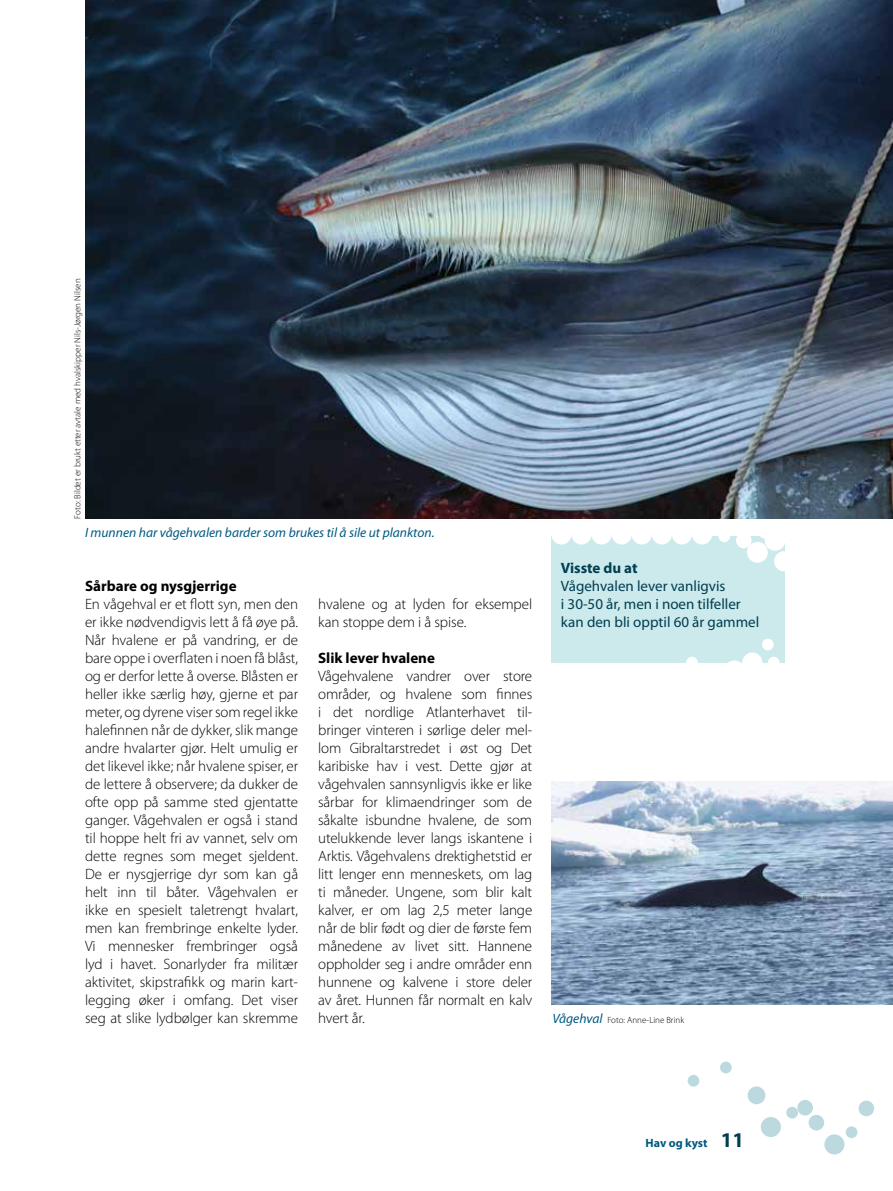
<style>
.page{position:relative;width:893px;height:1191px;background:#fff}
.page>*{position:absolute;margin:0;border:0;box-sizing:border-box;transform-origin:0 0}
.t1{font:700 21px "Myriad Pro";color:#003e52}
.t2{font:300 15px/18px "Myriad Pro";letter-spacing:-.005em;color:#000;text-align:justify}
.t3{font:15px/18px "Myriad Pro";color:#003e52}
.t4{font:700 15px "Myriad Pro";color:#000}
.t5{font:700 15px "Myriad Pro";color:#003e52}
.t6{font:italic 13.5px "Myriad Pro";color:#005980}
.t7{font:700 12px "Myriad Pro";color:#005980}
.t8{font:300 9px "Myriad Pro";color:#000}
.s1{font-weight:400;font-style:italic;font-size:13.5px;color:#005980}
</style>
<div class="page">
<div style="left:824px;top:1134px;width:20px;height:20px;background:#bbd9de;border-radius:50%"></div>
<div style="left:809px;top:1114px;width:15px;height:16px;background:#bbd9de;border-radius:50%"></div>
<svg style="left:858px;top:1100px;width:16px;height:16px"></svg>
<div style="left:797px;top:1100px;width:16px;height:15px;background:#bbd9de;border-radius:50%"></div>
<svg style="left:786px;top:1106px;width:12px;height:12px"></svg>
<div style="left:846px;top:1126px;width:11px;height:12px;background:#bbd9de;border-radius:50%"></div>
<div style="left:761px;top:1117px;width:20px;height:20px;background:#bbd9de;border-radius:50%"></div>
<svg style="left:688px;top:1074px;width:11px;height:12px"></svg>
<svg style="left:720px;top:1061px;width:12px;height:12px"></svg>
<div style="left:748px;top:1086px;width:17px;height:18px;background:#bbd9de;border-radius:50%"></div>
<img style="left:85px;top:0;width:808px;height:518px">
<img style="left:551px;top:781px;width:342px;height:223px">
<div style="left:551px;top:536px;width:233px;height:126px;background:#cceaeb"></div>
<div style="left:747px;top:542px;width:21px;height:21px;background:#fff;border-radius:50%"></div>
<div style="left:765px;top:530px;width:20px;height:21px;background:#fff;border-radius:50%"></div>
<div style="left:736px;top:532px;width:16px;height:16px;background:#fff;border-radius:50%"></div>
<div style="left:718px;top:530px;width:12px;height:12px;background:#fff;border-radius:50%"></div>
<div style="left:759px;top:527px;width:11px;height:11px;background:#fff;border-radius:50%"></div>
<div style="left:768px;top:656px;width:12px;height:12px;background:#fff;border-radius:50%"></div>
<div style="left:774px;top:551px;width:20px;height:20px;background:#fff;border-radius:50%"></div>
<div style="left:742px;top:652px;width:20px;height:20px;background:#fff;border-radius:50%"></div>
<div style="left:612px;top:524px;width:20px;height:20px;background:#fff;border-radius:50%"></div>
<div style="left:672px;top:524px;width:20px;height:20px;background:#fff;border-radius:50%"></div>
<div style="left:692px;top:524px;width:20px;height:20px;background:#fff;border-radius:50%"></div>
<div style="left:592px;top:524px;width:20px;height:20px;background:#fff;border-radius:50%"></div>
<div style="left:652px;top:524px;width:20px;height:20px;background:#fff;border-radius:50%"></div>
<div style="left:571px;top:524px;width:21px;height:20px;background:#fff;border-radius:50%"></div>
<div style="left:632px;top:524px;width:20px;height:20px;background:#fff;border-radius:50%"></div>
<div style="left:551px;top:524px;width:20px;height:20px;background:#fff;border-radius:50%"></div>
<div style="left:686px;top:656px;width:12px;height:12px;background:#fff;border-radius:50%"></div>
<div style="left:762px;top:638px;width:12px;height:12px;background:#fff;border-radius:50%"></div>
<div style="left:724px;top:660px;width:20px;height:20px;background:#fff;border-radius:50%"></div>
<p class="t8" style="left:72px;top:518px;width:241px;rotate:-90deg">Foto: Bildet er brukt etter avtale med hvalskipper Nils-Jørgen Nilsen</p>
<p class="t6" style="left:85px;top:523px;width:351px">I munnen har vågehvalen barder som brukes til å sile ut plankton.</p>
<p class="t4" style="left:85px;top:575px;width:153px">Sårbare og nysgjerrige</p>
<p class="t2" style="left:85px;top:594px;width:215px">En vågehval er et flott syn, men den er ikke nødvendigvis lett å få øye på.<br>Når hvalene er på vandring, er de bare oppe i overflaten i noen få blåst, og er derfor lette å overse. Blåsten er heller ikke særlig høy, gjerne et par meter, og dyrene viser som regel ikke halefinnen når de dykker, slik mange andre hvalarter gjør. Helt umulig er det likevel ikke; når hvalene spiser, er de lettere å observere; da dukker de ofte opp på samme sted gjentatte ganger. Vågehvalen er også i stand til hoppe helt fri av vannet, selv om dette regnes som meget sjeldent.<br>De er nysgjerrige dyr som kan gå helt inn til båter. Vågehvalen er ikke en spesielt taletrengt hvalart, men kan frembringe enkelte lyder.<br>Vi mennesker frembringer også lyd i havet. Sonarlyder fra militær aktivitet, skipstrafikk og marin kart&shy;legging øker i omfang. Det viser seg at slike lydbølger kan skremme</p>
<p class="t2" style="left:318px;top:594px;width:216px">hvalene og at lyden for eksempel kan stoppe dem i å spise.</p>
<p class="t4" style="left:318px;top:647px;width:118px">Slik lever hvalene</p>
<p class="t2" style="left:318px;top:666px;width:216px">Vågehvalene vandrer over store områder, og hvalene som finnes i det nordlige Atlanterhavet til&shy;bringer vinteren i sørlige deler mel&shy;lom Gibraltarstredet i øst og Det karibiske hav i vest. Dette gjør at vågehvalen sannsynligvis ikke er like sårbar for klimaendringer som de såkalte isbundne hvalene, de som utelukkende lever langs iskantene i Arktis. Vågehvalens drektighetstid er litt lenger enn menneskets, om lag ti måneder. Ungene, som blir kalt kalver, er om lag 2,5 meter lange når de blir født og dier de første fem månedene av livet sitt. Hannene oppholder seg i andre områder enn hunnene og kalvene i store deler av året. Hunnen får normalt en kalv hvert år.</p>
<p class="t5" style="left:561px;top:557px;width:78px">Visste du at</p>
<p class="t3" style="left:561px;top:576px;width:200px">Vågehvalen lever vanligvis<br>i 30-50 år, men i noen tilfeller kan den bli opptil 60 år gammel</p>
<p class="t8" style="left:552px;top:1014px;width:133px"><span class="s1">Vågehval</span> Foto: Anne-Line Brink</p>
<p class="t7" style="left:646px;top:1135px;width:63px">Hav og kyst</p>
<h1 class="t1" style="left:721px;top:1126px;width:25px">11</h1>
</div>
